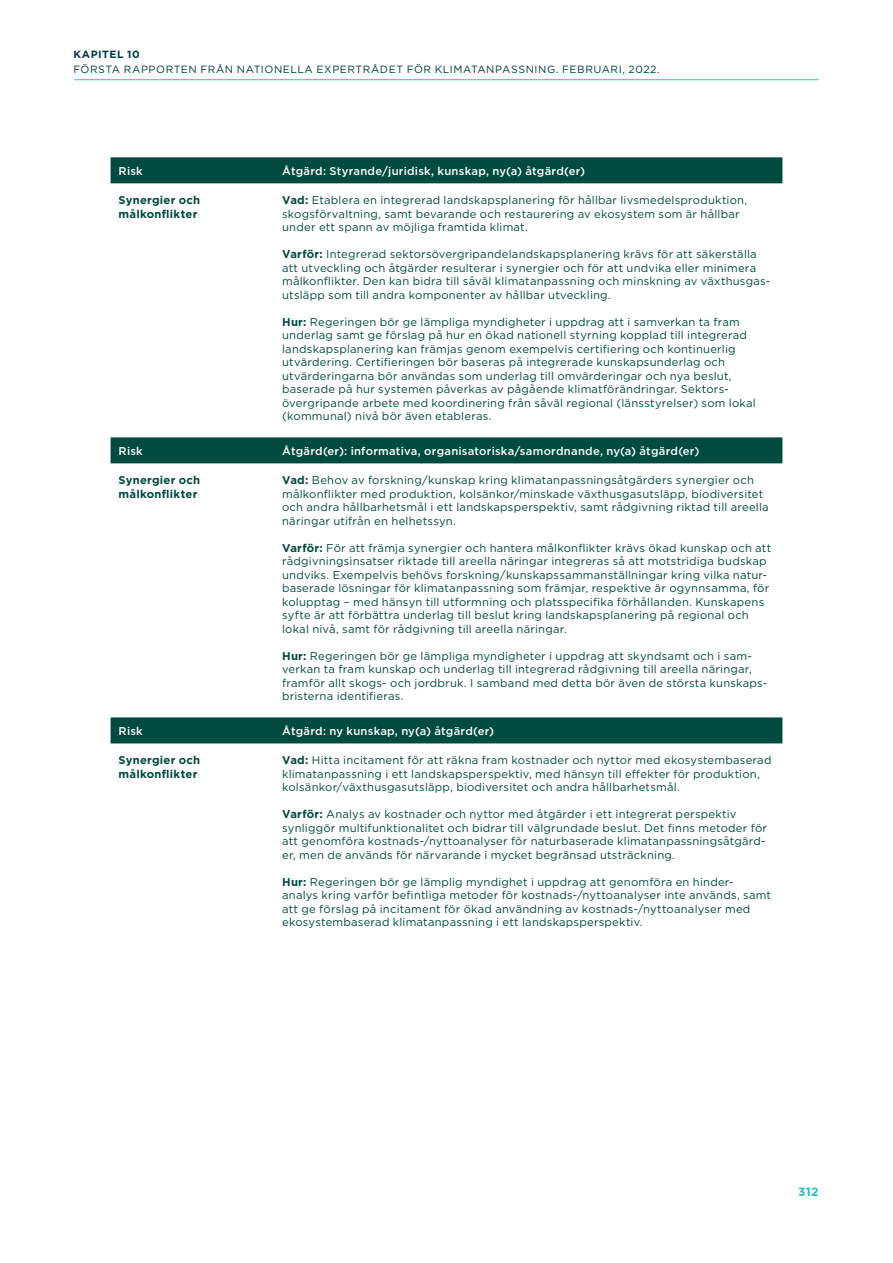
<style>
.page{position:relative;width:893px;height:1263px;background:#fff}
.page>*{position:absolute;margin:0;border:0;box-sizing:border-box;transform-origin:0 0}
.t1{font:700 12px "Gotham";color:#29c0bc}
.t2{font:11.25px/13.5px "Gotham";letter-spacing:.02em;color:#004b3f}
.t3{font:500 11.25px "Gotham";letter-spacing:.02em;color:#fff}
.t4{font:700 11.25px/13.5px "Gotham";letter-spacing:.02em;color:#004b3f}
.t5{font:10.5px "Gotham";letter-spacing:.05em;color:#003b46}
.t6{font:700 10.5px "Gotham";letter-spacing:.05em;color:#003b46}
.s1{font-weight:700}
</style>
<div class="page">
<hr style="left:74px;top:79px;width:745px;height:1px;background:#29c0bc">
<div style="left:111px;top:157px;width:671px;height:26px;background:#004b3f"></div>
<div style="left:111px;top:437px;width:671px;height:26px;background:#004b3f"></div>
<div style="left:111px;top:717px;width:671px;height:26px;background:#004b3f"></div>
<p class="t6" style="left:73px;top:47px;width:68px">KAPITEL 10</p>
<p class="t5" style="left:73px;top:63px;width:588px">FÖRSTA RAPPORTEN FRÅN NATIONELLA EXPERTRÅDET FÖR KLIMATANPASSNING. FEBRUARI, 2022.</p>
<p class="t3" style="left:119px;top:163px;width:26px">Risk</p>
<p class="t3" style="left:282px;top:163px;width:305px">Åtgärd: Styrande/juridisk, kunskap, ny(a) åtgärd(er)</p>
<p class="t4" style="left:119px;top:194px;width:83px">Synergier och målkonflikter</p>
<p class="t2" style="left:282px;top:193px;width:467px"><span class="s1">Vad:</span> Etablera en integrerad landskapsplanering för hållbar livsmedelsproduktion, skogsförvaltning, samt bevarande och restaurering av ekosystem som är hållbar under ett spann av möjliga framtida klimat.</p>
<p class="t2" style="left:282px;top:247px;width:490px"><span class="s1">Varför:</span> Integrerad sektorsövergripandelandskapsplanering krävs för att säkerställa att utveckling och åtgärder resulterar i synergier och för att undvika eller minimera målkonflikter. Den kan bidra till såväl klimatanpassning och minskning av växthusgas&shy;utsläpp som till andra komponenter av hållbar utveckling.</p>
<p class="t2" style="left:282px;top:315px;width:475px"><span class="s1">Hur:</span> Regeringen bör ge lämpliga myndigheter i uppdrag att i samverkan ta fram underlag samt ge förslag på hur en ökad nationell styrning kopplad till integrerad landskapsplanering kan främjas genom exempelvis certifiering och kontinuerlig utvärdering. Certifieringen bör baseras på integrerade kunskapsunderlag och utvärderingarna bör användas som underlag till omvärderingar och nya beslut, baserade på hur systemen påverkas av pågående klimatförändringar. Sektors&shy;övergripande arbete med koordinering från såväl regional (länsstyrelser) som lokal (kommunal) nivå bör även etableras.</p>
<p class="t3" style="left:119px;top:444px;width:26px">Risk</p>
<p class="t3" style="left:282px;top:444px;width:419px">Åtgärd(er): informativa, organisatoriska/samordnande, ny(a) åtgärd(er)</p>
<p class="t4" style="left:119px;top:474px;width:83px">Synergier och målkonflikter</p>
<p class="t2" style="left:282px;top:473px;width:488px"><span class="s1">Vad:</span> Behov av forskning/kunskap kring klimatanpassningsåtgärders synergier och målkonflikter med produktion, kolsänkor/minskade växthusgasutsläpp, biodiversitet och andra hållbarhetsmål i ett landskapsperspektiv, samt rådgivning riktad till areella näringar utifrån en helhetssyn.</p>
<p class="t2" style="left:282px;top:541px;width:491px"><span class="s1">Varför:</span> För att främja synergier och hantera målkonflikter krävs ökad kunskap och att rådgivningsinsatser riktade till areella näringar integreras så att motstridiga budskap undviks. Exempelvis behövs forskning/kunskapssammanställningar kring vilka natur&shy;baserade lösningar för klimatanpassning som främjar, respektive är ogynnsamma, för kolupptag – med hänsyn till utformning och platsspecifika förhållanden. Kunskapens syfte är att förbättra underlag till beslut kring landskapsplanering på regional och lokal nivå, samt för rådgivning till areella näringar.</p>
<p class="t2" style="left:282px;top:649px;width:487px"><span class="s1">Hur:</span> Regeringen bör ge lämpliga myndigheter i uppdrag att skyndsamt och i sam&shy;verkan ta fram kunskap och underlag till integrerad rådgivning till areella näringar, framför allt skogs- och jordbruk. I samband med detta bör även de största kunskaps&shy;bristerna identifieras.</p>
<p class="t3" style="left:119px;top:724px;width:26px">Risk</p>
<p class="t3" style="left:282px;top:724px;width:214px">Åtgärd: ny kunskap, ny(a) åtgärd(er)</p>
<p class="t4" style="left:119px;top:754px;width:83px">Synergier och målkonflikter</p>
<p class="t2" style="left:282px;top:753px;width:491px"><span class="s1">Vad:</span> Hitta incitament för att räkna fram kostnader och nyttor med ekosystembaserad klimatanpassning i ett landskapsperspektiv, med hänsyn till effekter för produktion, kolsänkor/växthusgasutsläpp, biodiversitet och andra hållbarhetsmål.</p>
<p class="t2" style="left:282px;top:807px;width:486px"><span class="s1">Varför:</span> Analys av kostnader och nyttor med åtgärder i ett integrerat perspektiv synliggör multifunktionalitet och bidrar till välgrundade beslut. Det finns metoder för att genomföra kostnads-/nyttoanalyser för naturbaserade klimatanpassningsåtgärd&shy;er, men de används för närvarande i mycket begränsad utsträckning.</p>
<p class="t2" style="left:282px;top:875px;width:491px"><span class="s1">Hur:</span> Regeringen bör ge lämplig myndighet i uppdrag att genomföra en hinder&shy;analys kring varför befintliga metoder för kostnads-/nyttoanalyser inte används, samt att ge förslag på incitament för ökad användning av kostnads-/nyttoanalyser med ekosystembaserad klimatanpassning i ett landskapsperspektiv.</p>
<p class="t1" style="left:798px;top:1184px;width:22px">312</p>
</div>
